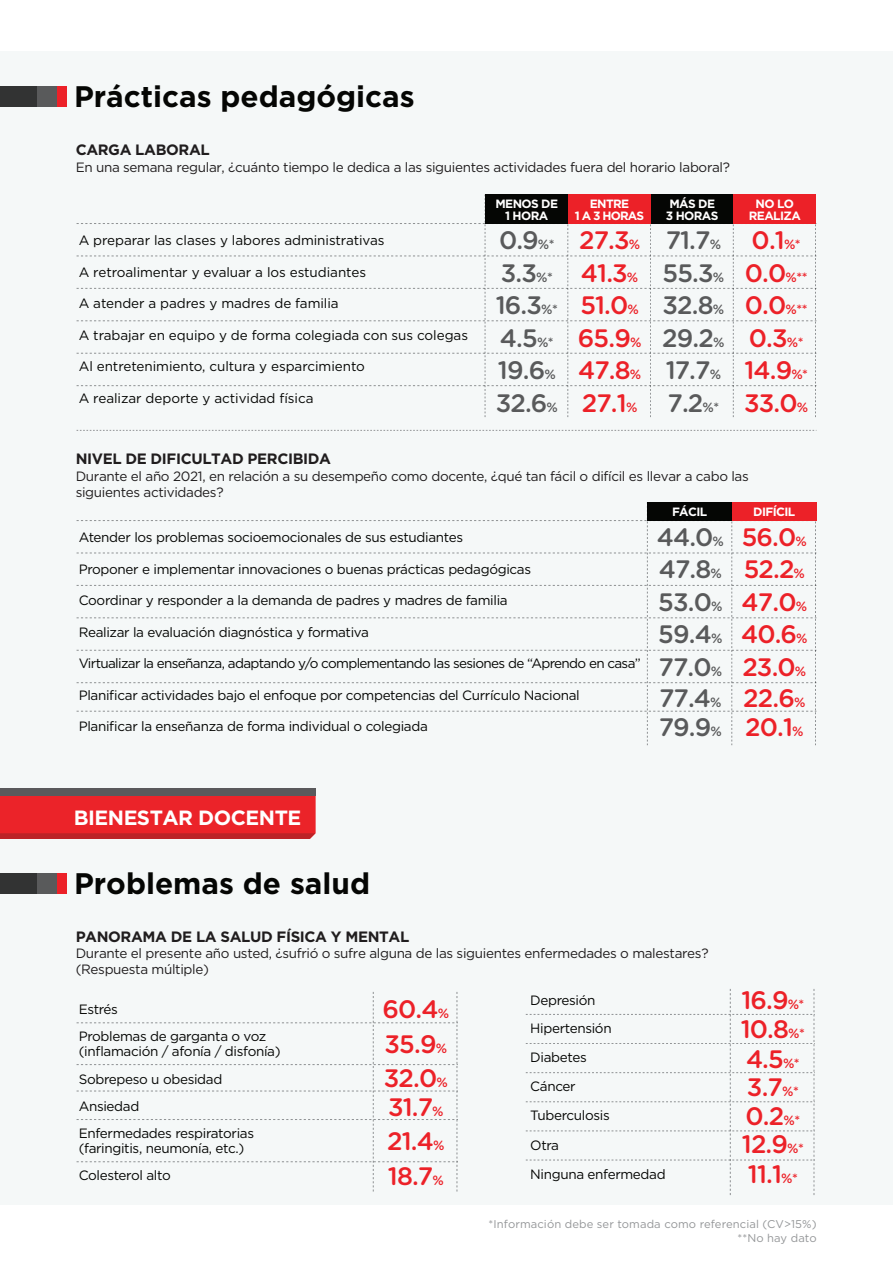
<style>
.page{position:relative;width:893px;height:1263px;background:#fff}
.page>*{position:absolute;margin:0;border:0;box-sizing:border-box;transform-origin:0 0}
.t1{font:700 29.7px "Gotham";color:#050604}
.t2{font:500 25.2px/32.5px "Gotham Rounded";letter-spacing:-.035em;color:#ec2128;text-align:justify}
.t3{font:500 25.2px/32.5px "Gotham Rounded";letter-spacing:-.035em;color:#595a5b}
.t4{font:700 20.55px "Gotham";letter-spacing:-.025em;color:#fff}
.t5{font:700 15px "Gotham";letter-spacing:-.025em;color:#201d1e}
.t6{font:13.5px/29.2px "Gotham";letter-spacing:-.025em;color:#050604}
.t7{font:13.5px/16.2px "Gotham";letter-spacing:-.025em;color:#201d1e}
.t8{font:13.5px "Gotham";letter-spacing:-.005em;color:#050604}
.t9{font:13.5px "Gotham";letter-spacing:-.05em;color:#050604}
.t10{font:700 12px/12px "Gotham";letter-spacing:-.05em;color:#fff;text-align:center}
.t11{font:11.25px/13.5px "Gotham";letter-spacing:.01em;color:#949698;text-align:right}
.s1{font-size:13.35px}
</style>
<div class="page">
<div style="left:0;top:51px;width:893px;height:1154px;background:#f5f8f8"></div>
<div style="left:1px;top:87px;width:66px;height:20px;background:#ec2128"></div>
<div style="left:1px;top:87px;width:56px;height:20px;background:#595a5b"></div>
<div style="left:0;top:87px;width:37px;height:20px;background:#323333"></div>
<svg style="left:77px;top:194px;width:739px;height:224px"></svg>
<div style="left:485px;top:194px;width:83px;height:30px;background:#050604"></div>
<div style="left:651px;top:194px;width:82px;height:30px;background:#050604"></div>
<div style="left:568px;top:194px;width:83px;height:30px;background:#ec2128"></div>
<div style="left:733px;top:194px;width:83px;height:30px;background:#ec2128"></div>
<svg style="left:77px;top:502px;width:739px;height:243px"></svg>
<svg style="left:77px;top:430px;width:739px;height:1px"></svg>
<div style="left:1px;top:873px;width:66px;height:21px;background:#ec2128"></div>
<div style="left:1px;top:873px;width:56px;height:21px;background:#595a5b"></div>
<div style="left:0;top:873px;width:37px;height:21px;background:#323333"></div>
<svg style="left:0;top:796px;width:316px;height:43px;background:#e42329"></svg>
<div style="left:0;top:789px;width:316px;height:7px;background:#5a595c"></div>
<svg style="left:77px;top:992px;width:381px;height:200px"></svg>
<svg style="left:526px;top:989px;width:289px;height:206px"></svg>
<div style="left:732px;top:502px;width:84px;height:18px;background:#ec2128"></div>
<h1 class="t1" style="left:74px;top:77px;width:342px">Prácticas pedagógicas</h1>
<p class="t5" style="left:76px;top:140px;width:136px">CARGA LABORAL</p>
<p class="t7" style="left:76px;top:158px;width:656px">En una semana regular, ¿cuánto tiempo le dedica a las siguientes actividades fuera del horario laboral?</p>
<p class="t8" style="left:79px;top:232px;width:307px">A preparar las clases y labores administrativas</p>
<p class="t8" style="left:79px;top:263px;width:289px">A retroalimentar y evaluar a los estudiantes</p>
<p class="t8" style="left:79px;top:295px;width:262px">A atender a padres y madres de familia</p>
<p class="t8" style="left:79px;top:326px;width:391px">A trabajar en equipo y de forma colegiada con sus colegas</p>
<p class="t8" style="left:79px;top:358px;width:288px">Al entretenimiento, cultura y esparcimiento</p>
<p class="t8" style="left:79px;top:389px;width:236px">A realizar deporte y actividad física</p>
<p class="t10" style="left:495px;top:198px;width:64px">MENOS DE<br>1 HORA</p>
<p class="t10" style="left:666px;top:198px;width:54px;text-align:left">MÁS DE<br>3 HORAS</p>
<p class="t10" style="left:575px;top:198px;width:71px">ENTRE<br>1 A 3 HORAS</p>
<p class="t10" style="left:749px;top:198px;width:54px">NO LO<br>REALIZA</p>
<h2 class="t2" style="left:578px;top:223px;width:65px">27.3<span class="s1">% </span>41.3<span class="s1">% </span>51.0<span class="s1">% </span>65.9<span class="s1">% </span>47.8<span class="s1">% </span>27.1<span class="s1">%</span></h2>
<h2 class="t2" style="left:744px;top:223px;width:66px;text-align:left">0.1<span class="s1">%*<br></span>0.0<span class="s1">%**<br></span>0.0<span class="s1">%**<br></span>0.3<span class="s1">%*<br></span>14.9<span class="s1">%*<br></span>33.0<span class="s1">%</span></h2>
<h2 class="t3" style="left:496px;top:223px;width:64px">0.9<span class="s1">%*<br></span>3.3<span class="s1">%*<br></span>16.3<span class="s1">%*<br></span>4.5<span class="s1">%*<br></span>19.6<span class="s1">%<br></span>32.6<span class="s1">%</span></h2>
<h2 class="t3" style="left:662px;top:223px;width:64px">71.7<span class="s1">%<br></span>55.3<span class="s1">%<br></span>32.8<span class="s1">%<br></span>29.2<span class="s1">%<br></span>17.7<span class="s1">%<br></span>7.2<span class="s1">%*</span></h2>
<p class="t5" style="left:76px;top:449px;width:257px">NIVEL DE DIFICULTAD PERCIBIDA</p>
<p class="t7" style="left:76px;top:467px;width:675px">Durante el año 2021, en relación a su desempeño como docente, ¿qué tan fácil o difícil es llevar a cabo las siguientes actividades?</p>
<p class="t6" style="left:79px;top:523px;width:386px">Atender los problemas socioemocionales de sus estudiantes</p>
<p class="t6" style="left:79px;top:554px;width:454px">Proponer e implementar innovaciones o buenas prácticas pedagógicas</p>
<p class="t6" style="left:79px;top:586px;width:430px">Coordinar y responder a la demanda de padres y madres de familia</p>
<p class="t6" style="left:79px;top:617px;width:292px">Realizar la evaluación diagnóstica y formativa</p>
<p class="t9" style="left:79px;top:655px;width:564px">Virtualizar la enseñanza, adaptando y/o complementando las sesiones de “Aprendo en casa”</p>
<p class="t6" style="left:79px;top:680px;width:502px">Planificar actividades bajo el enfoque por competencias del Currículo Nacional</p>
<p class="t6" style="left:79px;top:712px;width:351px">Planificar la enseñanza de forma individual o colegiada</p>
<p class="t10" style="left:672px;top:505px;width:37px">FÁCIL</p>
<p class="t10" style="left:753px;top:505px;width:44px">DIFÍCIL</p>
<h2 class="t3" style="left:657px;top:519px;width:69px;text-align:justify">44.0<span class="s1">% </span>47.8<span class="s1">% </span>53.0<span class="s1">% </span>59.4<span class="s1">% </span>77.0<span class="s1">% </span>77.4<span class="s1">%</span></h2>
<h2 class="t3" style="left:659px;top:709px;width:65px">79.9<span class="s1">%</span></h2>
<h2 class="t2" style="left:741px;top:519px;width:68px">56.0<span class="s1">% </span>52.2<span class="s1">% </span>47.0<span class="s1">% </span>40.6<span class="s1">% </span>23.0<span class="s1">% </span>22.6<span class="s1">%</span></h2>
<h2 class="t2" style="left:745px;top:709px;width:60px">20.1<span class="s1">%</span></h2>
<h3 class="t4" style="left:74px;top:804px;width:229px">BIENESTAR DOCENTE</h3>
<h1 class="t1" style="left:74px;top:863px;width:297px">Problemas de salud</h1>
<p class="t5" style="left:76px;top:926px;width:335px">PANORAMA DE LA SALUD FÍSICA Y MENTAL</p>
<p class="t7" style="left:76px;top:945px;width:634px">Durante el presente año usted, ¿sufrió o sufre alguna de las siguientes enfermedades o malestares? (Respuesta múltiple)</p>
<p class="t6" style="left:79px;top:995px;width:189px;line-height:27px">Estrés<br>Problemas de garganta o voz</p>
<p class="t6" style="left:79px;top:1037px;width:203px;line-height:27.3px">(inflamación / afonía / disfonía)<br>Sobrepeso u obesidad<br>Ansiedad<br>Enfermedades respiratorias</p>
<p class="t6" style="left:79px;top:1134px;width:167px;line-height:27px">(faringitis, neumonía, etc.)<br>Colesterol alto</p>
<h2 class="t2" style="left:382px;top:991px;width:68px;line-height:34.5px">60.4<span class="s1">% </span>35.9<span class="s1">% </span>32.0<span class="s1">%</span></h2>
<h2 class="t2" style="left:387px;top:1088px;width:59px;line-height:34.5px">31.7<span class="s1">% </span>21.4<span class="s1">% </span>18.7<span class="s1">%</span></h2>
<p class="t6" style="left:530px;top:986px;width:83px;line-height:27.8px">Depresión<br>Hipertensión</p>
<p class="t6" style="left:530px;top:1042px;width:137px">Diabetes<br>Cáncer<br>Tuberculosis<br>Otra<br>Ninguna enfermedad</p>
<h2 class="t2" style="left:741px;top:985px;width:66px;line-height:29px;text-align:left">16.9<span class="s1">%*<br></span>10.8<span class="s1">%*<br></span>4.5<span class="s1">%*<br></span>3.7<span class="s1">%*<br></span>0.2<span class="s1">%*<br></span>12.9<span class="s1">%*<br></span>11.1<span class="s1">%*</span></h2>
<p class="t11" style="left:489px;top:1217px;width:329px">*Información debe ser tomada como referencial (CV&gt;15%) **No hay dato</p>
</div>
